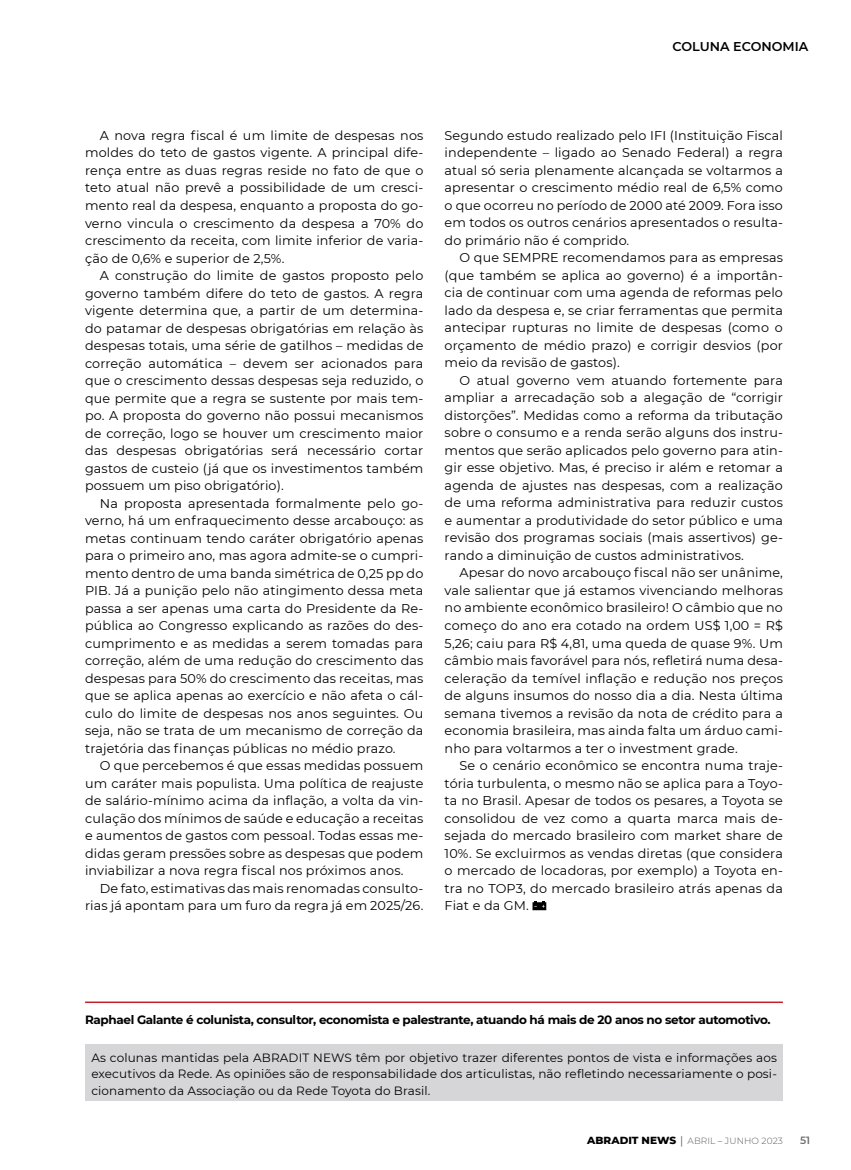
<style>
.page{position:relative;width:851px;height:1170px;background:#fff}
.page>*{position:absolute;margin:0;border:0;box-sizing:border-box;transform-origin:0 0}
.t1{font:12.75px/17.5px "Montserrat";letter-spacing:.01em;color:#000;text-align:justify}
.t2{font:600 12.75px "Montserrat";color:#000}
.t3{font:12px/16.5px "Montserrat";letter-spacing:.01em;color:#000;text-align:justify}
.t4{font:700 12px "Montserrat";letter-spacing:-.03em;color:#000}
.t5{font:600 10.5px "Montserrat";color:#6d6e71}
.t6{font:300 9px "Montserrat";letter-spacing:.01em;color:#58595b}
.s1{font-weight:800;font-size:10.5px;color:#000}
.s2{font-family:"Myriad Pro";font-weight:400;font-size:10.5px}
</style>
<div class="page">
<hr style="left:85px;top:1001px;width:697px;height:1px;background:#c4212b">
<div style="left:85px;top:1044px;width:697px;height:56px;background:#d6d6d8"></div>
<svg style="left:532px;top:901px;width:14px;height:9px"></svg>
<p class="t2" style="left:672px;top:38px;width:137px">COLUNA ECONOMIA</p>
<p class="t1" style="left:85px;top:126px;width:340px;text-indent:15px">A nova regra fiscal é um limite de despesas nos moldes do teto de gastos vigente. A principal dife&shy;rença entre as duas regras reside no fato de que o teto atual não prevê a possibilidade de um cresci&shy;mento real da despesa, enquanto a proposta do go&shy;verno vincula o crescimento da despesa a 70% do crescimento da receita, com limite inferior de varia&shy;ção de 0,6% e superior de 2,5%.</p>
<p class="t1" style="left:85px;top:266px;width:340px;text-indent:15px">A construção do limite de gastos proposto pelo governo também difere do teto de gastos. A regra vigente determina que, a partir de um determina&shy;do patamar de despesas obrigatórias em relação às despesas totais, uma série de gatilhos – medidas de correção automática – devem ser acionados para que o crescimento dessas despesas seja reduzido, o que permite que a regra se sustente por mais tem&shy;po. A proposta do governo não possui mecanismos de correção, logo se houver um crescimento maior das despesas obrigatórias será necessário cortar gastos de custeio (já que os investimentos também possuem um piso obrigatório).</p>
<p class="t1" style="left:85px;top:494px;width:340px;text-indent:15px">Na proposta apresentada formalmente pelo go&shy;verno, há um enfraquecimento desse arcabouço: as metas continuam tendo caráter obrigatório apenas para o primeiro ano, mas agora admite-se o cumpri&shy;mento dentro de uma banda simétrica de 0,25 pp do PIB. Já a punição pelo não atingimento dessa meta passa a ser apenas uma carta do Presidente da Re&shy;pública ao Congresso explicando as razões do des&shy;cumprimento e as medidas a serem tomadas para correção, além de uma redução do crescimento das despesas para 50% do crescimento das receitas, mas que se aplica apenas ao exercício e não afeta o cál&shy;culo do limite de despesas nos anos seguintes. Ou seja, não se trata de um mecanismo de correção da trajetória das finanças públicas no médio prazo.</p>
<p class="t1" style="left:85px;top:756px;width:340px;text-indent:15px">O que percebemos é que essas medidas possuem um caráter mais populista. Uma política de reajuste de salário-mínimo acima da inflação, a volta da vin&shy;culação dos mínimos de saúde e educação a receitas e aumentos de gastos com pessoal. Todas essas me&shy;didas geram pressões sobre as despesas que podem inviabilizar a nova regra fiscal nos próximos anos.</p>
<p class="t1" style="left:85px;top:878px;width:340px;text-align:right">De fato, estimativas das mais renomadas consulto&shy;rias já apontam para um furo da regra já em 2025/26.</p>
<p class="t1" style="left:444px;top:126px;width:340px">Segundo estudo realizado pelo IFI (Instituição Fiscal independente – ligado ao Senado Federal) a regra atual só seria plenamente alcançada se voltarmos a apresentar o crescimento médio real de 6,5% como o que ocorreu no período de 2000 até 2009. Fora isso em todos os outros cenários apresentados o resulta&shy;do primário não é comprido.</p>
<p class="t1" style="left:444px;top:249px;width:340px;text-indent:15px">O que SEMPRE recomendamos para as empresas (que também se aplica ao governo) é a importân&shy;cia de continuar com uma agenda de reformas pelo lado da despesa e, se criar ferramentas que permita antecipar rupturas no limite de despesas (como o orçamento de médio prazo) e corrigir desvios (por meio da revisão de gastos).</p>
<p class="t1" style="left:444px;top:371px;width:340px;text-indent:15px">O atual governo vem atuando fortemente para ampliar a arrecadação sob a alegação de “corrigir distorções”. Medidas como a reforma da tributação sobre o consumo e a renda serão alguns dos instru&shy;mentos que serão aplicados pelo governo para atin&shy;gir esse objetivo. Mas, é preciso ir além e retomar a agenda de ajustes nas despesas, com a realização de uma reforma administrativa para reduzir custos e aumentar a produtividade do setor público e uma revisão dos programas sociais (mais assertivos) ge&shy;rando a diminuição de custos administrativos.</p>
<p class="t1" style="left:444px;top:563px;width:340px;text-indent:15px">Apesar do novo arcabouço fiscal não ser unânime, vale salientar que já estamos vivenciando melhoras no ambiente econômico brasileiro! O câmbio que no começo do ano era cotado na ordem US$ 1,00 = R$ 5,26; caiu para R$ 4,81, uma queda de quase 9%. Um câmbio mais favorável para nós, refletirá numa desa&shy;celeração da temível inflação e redução nos preços de alguns insumos do nosso dia a dia. Nesta última semana tivemos a revisão da nota de crédito para a economia brasileira, mas ainda falta um árduo cami&shy;nho para voltarmos a ter o investment grade.</p>
<p class="t1" style="left:444px;top:756px;width:340px;text-indent:15px">Se o cenário econômico se encontra numa traje&shy;tória turbulenta, o mesmo não se aplica para a Toyo&shy;ta no Brasil. Apesar de todos os pesares, a Toyota se consolidou de vez como a quarta marca mais de&shy;sejada do mercado brasileiro com market share de 10%. Se excluirmos as vendas diretas (que considera o mercado de locadoras, por exemplo) a Toyota en&shy;tra no TOP3, do mercado brasileiro atrás apenas da Fiat e da GM.</p>
<p class="t4" style="left:85px;top:1011px;width:687px">Raphael Galante é colunista, consultor, economista e palestrante, atuando há mais de 20 anos no setor automotivo.</p>
<p class="t3" style="left:91px;top:1048px;width:687px">As colunas mantidas pela ABRADIT NEWS têm por objetivo trazer diferentes pontos de vista e informações aos executivos da Rede. As opiniões são de responsabilidade dos articulistas, não refletindo necessariamente o posi&shy;cionamento da Associação ou da Rede Toyota do Brasil.</p>
<p class="t6" style="left:587px;top:1134px;width:197px"><span class="s1">ABRADIT NEWS</span> <span class="s2">|</span> ABRIL – JUNHO 2023</p>
<p class="t5" style="left:800px;top:1133px;width:12px">51</p>
</div>
